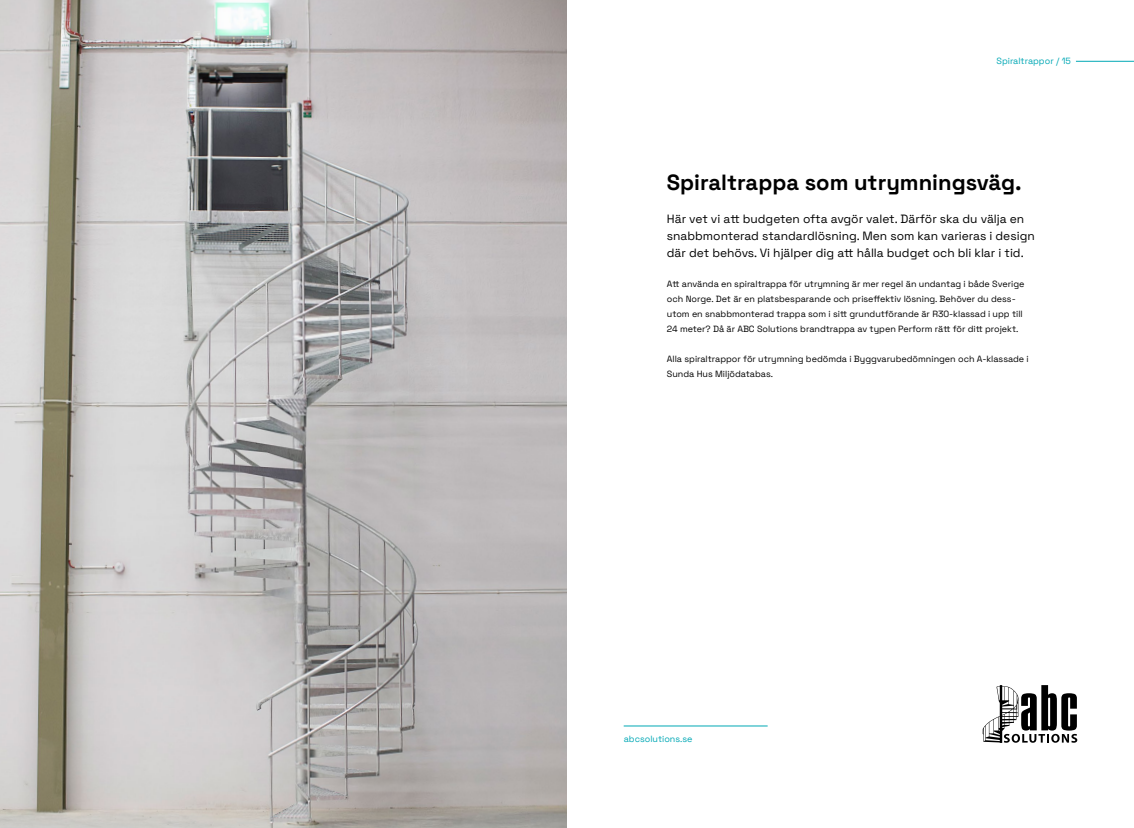
<style>
.page{position:relative;width:1134px;height:828px;background:#fff}
.page>*{position:absolute;margin:0;border:0;box-sizing:border-box;transform-origin:0 0}
.t1{font:300 22px "Space Grotesk";color:#000}
.t2{font:300 12px/17px "Space Grotesk";color:#000}
.t3{font:300 9px/15px "Space Grotesk";color:#000}
.t4{font:300 9px "Space Grotesk";color:#00a8b5}
</style>
<div class="page">
<hr style="left:1076px;top:61px;width:58px;height:1px;background:#00a8b5">
<img style="left:0;top:0;width:567px;height:828px">
<svg style="left:983px;top:685px;width:94px;height:58px"></svg>
<hr style="left:624px;top:725px;width:144px;height:1px;background:#00a8b5">
<p class="t4" style="left:996px;top:54px;width:76px">Spiraltrappor / 15</p>
<h1 class="t1" style="left:667px;top:167px;width:356px">Spiraltrappa som utrymningsväg.</h1>
<h2 class="t2" style="left:667px;top:210px;width:369px">Här vet vi att budgeten ofta avgör valet. Därför ska du välja en snabbmonterad standardlösning. Men som kan varieras i design där det behövs. Vi hjälper dig att hålla budget och bli klar i tid.</h2>
<p class="t3" style="left:667px;top:276px;width:359px">Att använda en spiraltrappa för utrymning är mer regel än undantag i både Sverige och Norge. Det är en platsbesparande och priseffektiv lösning. Behöver du dess&shy;utom en snabbmonterad trappa som i sitt grundutförande är R30-klassad i upp till 24 meter? Då är ABC Solutions brandtrappa av typen Perform rätt för ditt projekt.</p>
<p class="t3" style="left:667px;top:351px;width:363px">Alla spiraltrappor för utrymning bedömda i Byggvarubedömningen och A-klassade i<br>Sunda Hus Miljödatabas.</p>
<p class="t4" style="left:624px;top:732px;width:70px">abcsolutions.se</p>
</div>
